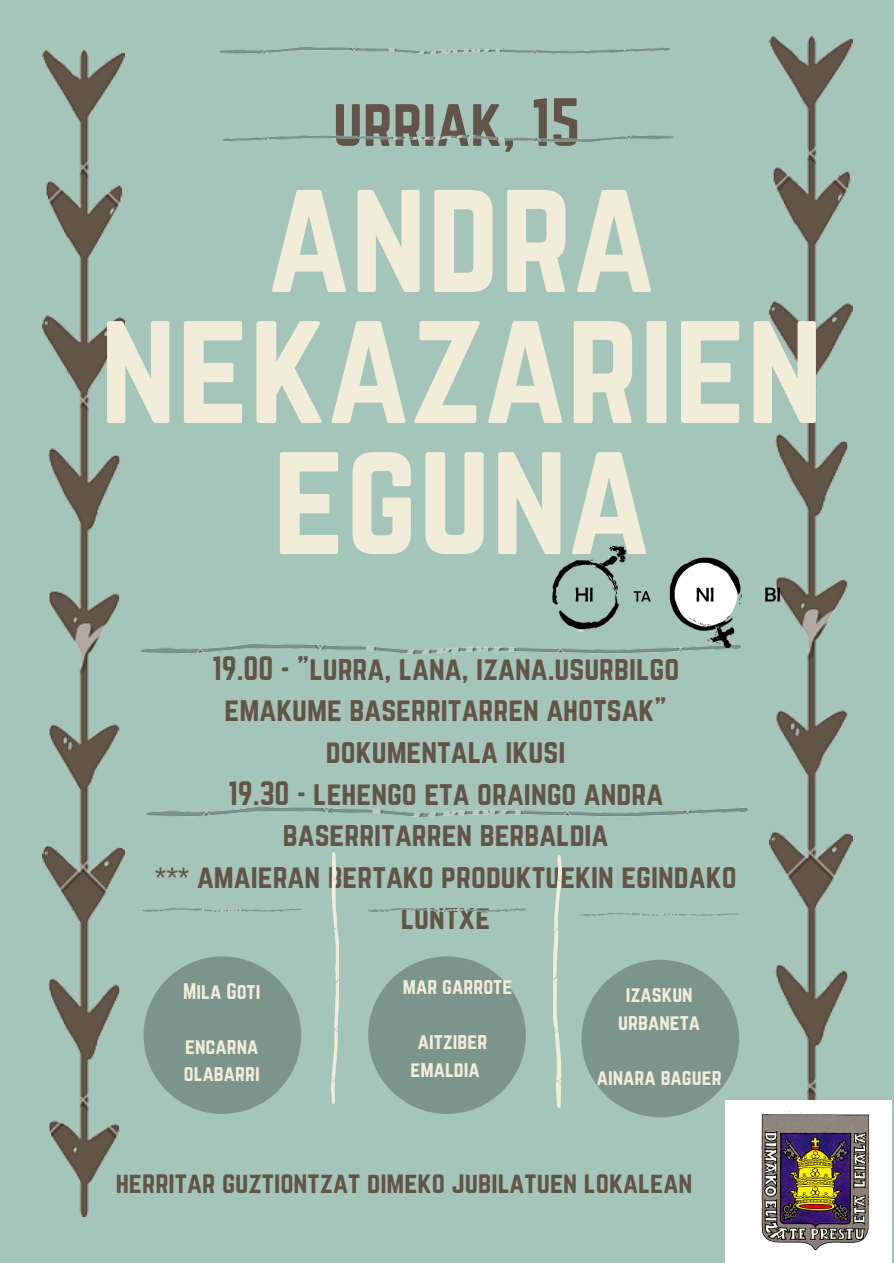
<style>
.page{position:relative;width:894px;height:1263px;background:#fff}
.page>*{position:absolute;margin:0;border:0;box-sizing:border-box;transform-origin:0 0}
.t1{font:145.57px/131.1px "Norwester";color:#f2edd8;text-align:center}
.t2{font:59.55px "Norwester";color:#625447}
.t3{font:29.78px/41.6px "Norwester";color:#625447;text-align:center}
.t4{font:26.47px "Norwester";color:#625447}
.t5{font:19.88px/27.6px "Norwester";color:#f2edd8;text-align:center}
.s1{font-family:"Arimo"}
</style>
<div class="page">
<div style="left:0;top:0;width:893px;height:1263px;background:#a5c5ba"></div>
<img style="left:42px;top:51px;width:83px;height:1166px">
<img style="left:769px;top:36px;width:83px;height:1064px">
<img style="left:219px;top:47px;width:450px;height:7px">
<img style="left:223px;top:136px;width:450px;height:6px">
<img style="left:141px;top:644px;width:599px;height:9px">
<img style="left:147px;top:807px;width:599px;height:9px">
<img style="left:143px;top:909px;width:157px;height:2px">
<div style="left:143px;top:956px;width:158px;height:158px;background:#7b958d;border-radius:50%"></div>
<img style="left:368px;top:909px;width:157px;height:2px">
<img style="left:580px;top:913px;width:157px;height:3px">
<img style="left:331px;top:852px;width:7px;height:252px">
<img style="left:554px;top:856px;width:7px;height:251px">
<div style="left:368px;top:956px;width:157px;height:158px;background:#7b958d;border-radius:50%"></div>
<div style="left:581px;top:960px;width:158px;height:157px;background:#7b958d;border-radius:50%"></div>
<img style="left:725px;top:1100px;width:166px;height:163px">
<img style="left:540px;top:546px;width:250px;height:102px">
<h2 class="t2" style="left:333px;top:94px;width:249px">urriak, 15</h2>
<h1 class="t1" style="left:100px;top:175px;width:724px">andra nekazarien eguna</h1>
<p class="t3" style="left:155px;top:648px;width:583px">19.00 - "lurra, lana, izana.usurbilgo emakume baserritarren ahotsak" dokumentala ikusi<br>19.30 - lehengo eta oraingo andra baserritarren berbaldia<br><span class="s1">***</span> amaieran bertako produktuekin egindako luntxe</p>
<p class="t5" style="left:183px;top:978px;width:79px">Mila Goti</p>
<p class="t5" style="left:184px;top:1033px;width:77px;text-align:left">encarna olabarri</p>
<p class="t5" style="left:403px;top:973px;width:111px">mar garrote</p>
<p class="t5" style="left:410px;top:1028px;width:78px">aitziber emaldia</p>
<p class="t5" style="left:618px;top:981px;width:83px">izaskun urbaneta</p>
<p class="t5" style="left:596px;top:1064px;width:126px">ainara baguer</p>
<p class="t4" style="left:116px;top:1170px;width:578px">herritar guztiontzat dimeko jubilatuen lokalean</p>
</div>
